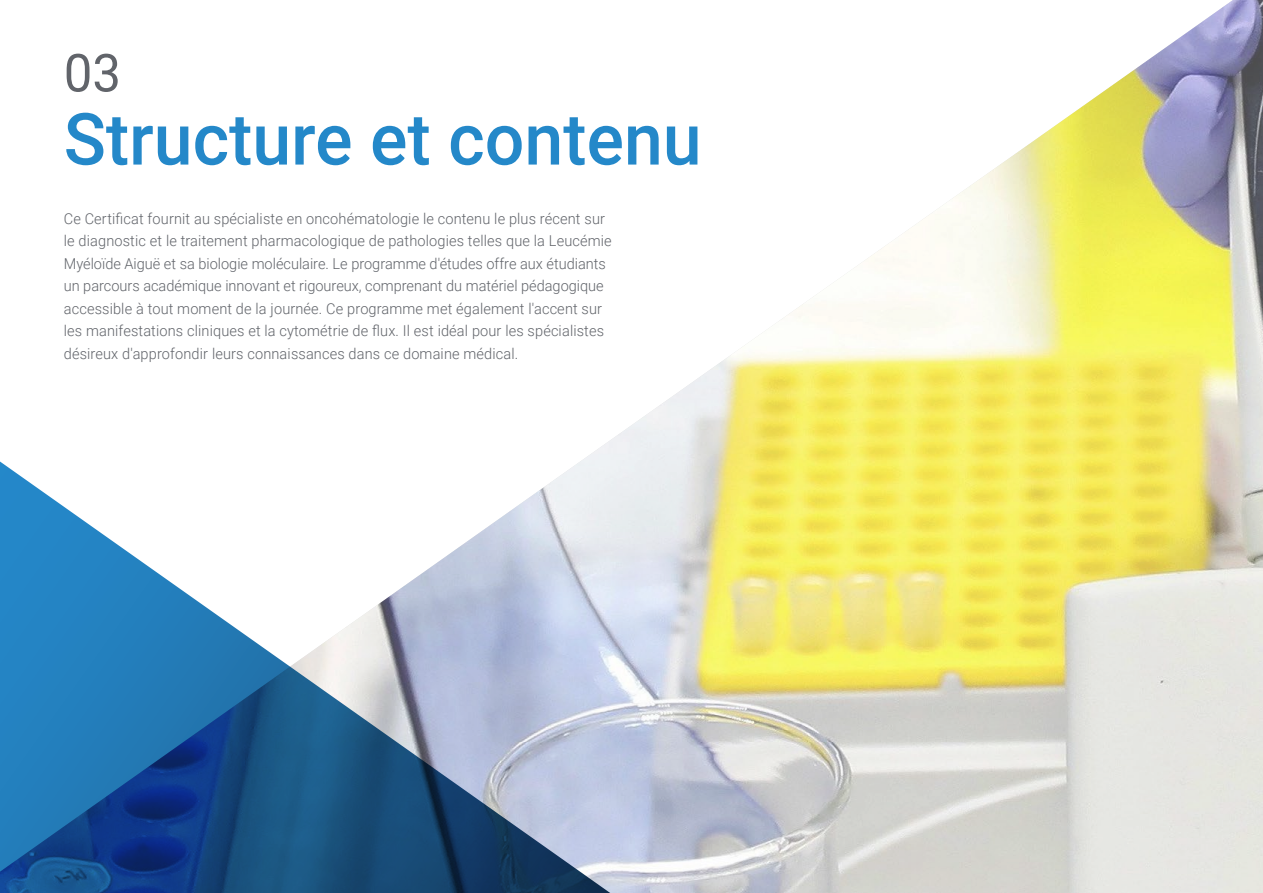
<style>
.page{position:relative;width:1263px;height:893px;background:#fff}
.page>*{position:absolute;margin:0;border:0;box-sizing:border-box;transform-origin:0 0}
.t1{font:500 72px "Roboto";color:#2488c9}
.t2{font:52.5px "Roboto";color:#61646a}
.t3{font:300 15px/22.5px "Roboto";letter-spacing:.01em;color:#61646a}
</style>
<div class="page">
<img style="left:603px;top:0;width:660px;height:893px">
<svg style="left:0;top:446px;width:640px;height:447px"></svg>
<h2 class="t2" style="left:64px;top:36px;width:59px">03</h2>
<h1 class="t1" style="left:64px;top:89px;width:639px">Structure et contenu</h1>
<p class="t3" style="left:64px;top:207px;width:549px">Ce Certificat fournit au spécialiste en oncohématologie le contenu le plus récent sur le diagnostic et le traitement pharmacologique de pathologies telles que la Leucémie Myéloïde Aiguë et sa biologie moléculaire. Le programme d'études offre aux étudiants un parcours académique innovant et rigoureux, comprenant du matériel pédagogique accessible à tout moment de la journée. Ce programme met également l'accent sur les manifestations cliniques et la cytométrie de flux. Il est idéal pour les spécialistes désireux d'approfondir leurs connaissances dans ce domaine médical.</p>
</div>
